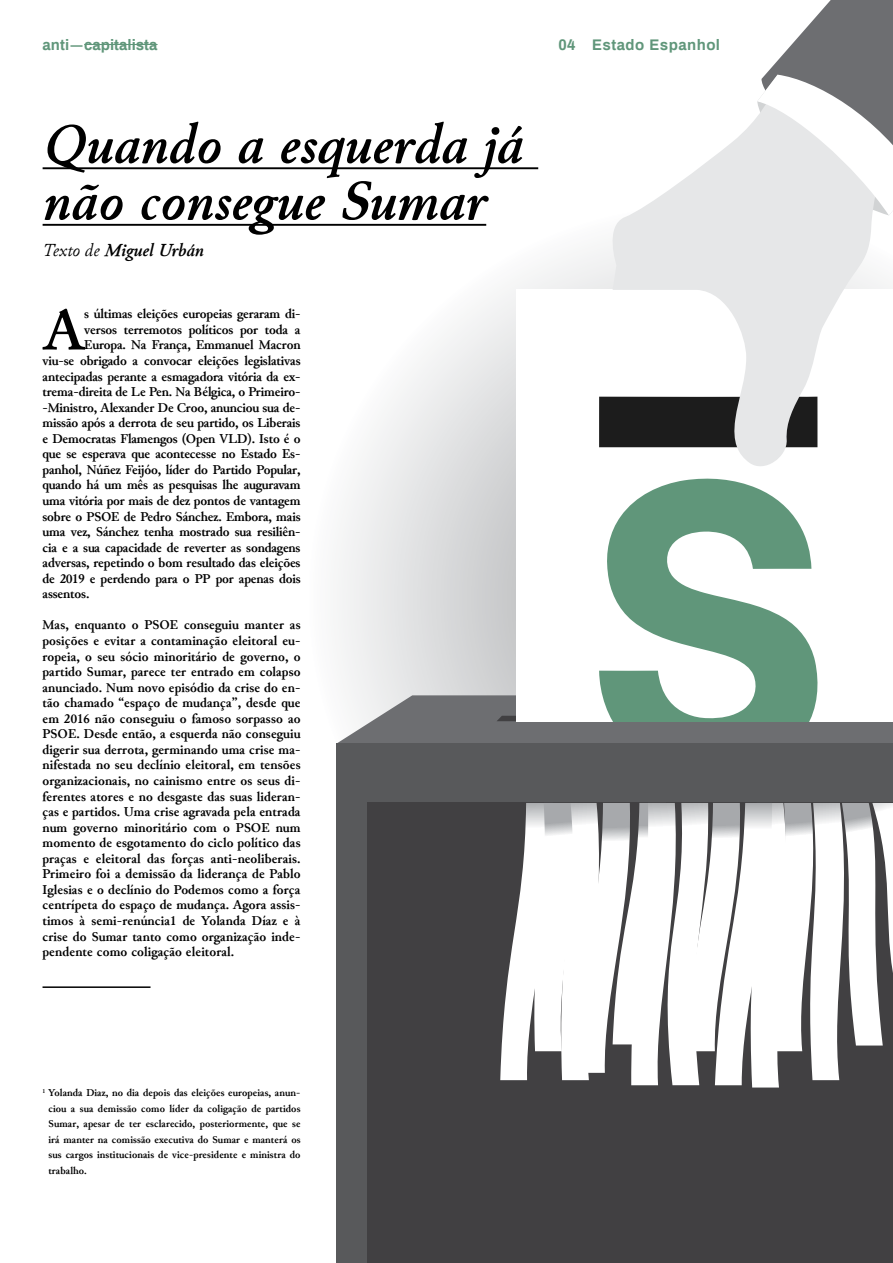
<style>
.page{position:relative;width:893px;height:1263px;background:#fff}
.page>*{position:absolute;margin:0;border:0;box-sizing:border-box;transform-origin:0 0}
.t1{font:700 60.15px "Junicode";color:#000}
.t2{font:italic 700 56.55px/56.6px "Junicode";color:#000}
.t3{font:italic 700 18px "Junicode";color:#000}
.t4{font:700 15px "Archivo";letter-spacing:.005em;color:#60967a}
.t5{font:700 15px "Archivo";letter-spacing:.03em;color:#60967a}
.t6{font:700 13.5px/15.6px "Junicode";letter-spacing:-.01em;color:#000;text-align:justify}
.t7{font:700 10.5px/15.6px "Junicode";letter-spacing:.01em;color:#000;text-align:justify}
.s1{font-weight:400}
</style>
<div class="page">
<hr style="left:84px;top:44px;width:74px;height:1px;background:#60967a">
<svg style="left:309px;top:223px;width:582px;height:472px"></svg>
<hr style="left:43px;top:167px;width:495px;height:2px;background:#000">
<hr style="left:43px;top:224px;width:443px;height:2px;background:#000">
<hr style="left:43px;top:986px;width:108px;height:2px;background:#000">
<svg style="left:336px;top:695px;width:557px;height:49px;background:#7c7d80"></svg>
<div style="left:336px;top:744px;width:557px;height:519px;background:#58595b"></div>
<div style="left:367px;top:803px;width:526px;height:460px;background:#414042"></div>
<div style="left:517px;top:289px;width:376px;height:432px;background:#fff"></div>
<svg style="left:500px;top:803px;width:393px;height:284px"></svg>
<svg style="left:599px;top:397px;width:5px;height:50px"></svg>
<svg style="left:599px;top:478px;width:219px;height:243px;fill:#60967a"></svg>
<svg style="left:604px;top:117px;width:276px;height:349px"></svg>
<svg style="left:757px;top:0;width:136px;height:218px"></svg>
<p class="t4" style="left:43px;top:33px;width:117px">anti―capitalista</p>
<p class="t5" style="left:559px;top:33px;width:163px">04 Estado Espanhol</p>
<h2 class="t2" style="left:43px;top:117px;width:482px">Quando a esquerda já não consegue Sumar</h2>
<h3 class="t3" style="left:43px;top:238px;width:163px"><span class="s1">Texto de</span> Miguel Urbán</h3>
<h1 class="t1" style="left:44px;top:288px;width:43px">A</h1>
<p class="t6" style="left:84px;top:306px;width:218px">s últimas eleições europeias geraram di-</p>
<p class="t6" style="left:84px;top:322px;width:218px">versos terremotos políticos por toda a</p>
<p class="t6" style="left:84px;top:338px;width:218px">Europa. Na França, Emmanuel Macron</p>
<p class="t6" style="left:43px;top:353px;width:260px">viu-se obrigado a convocar eleições legislativas</p>
<p class="t6" style="left:43px;top:369px;width:260px">antecipadas perante a esmagadora vitória da ex-</p>
<p class="t6" style="left:43px;top:384px;width:260px">trema-direita de Le Pen. Na Bélgica, o Primeiro-</p>
<p class="t6" style="left:43px;top:400px;width:260px">-Ministro, Alexander De Croo, anunciou sua de-</p>
<p class="t6" style="left:43px;top:415px;width:260px">missão após a derrota de seu partido, os Liberais</p>
<p class="t6" style="left:43px;top:431px;width:260px">e Democratas Flamengos (Open VLD). Isto é o</p>
<p class="t6" style="left:43px;top:446px;width:260px">que se esperava que acontecesse no Estado Es-</p>
<p class="t6" style="left:43px;top:462px;width:260px">panhol, Núñez Feijóo, líder do Partido Popular,</p>
<p class="t6" style="left:43px;top:478px;width:260px">quando há um mês as pesquisas lhe auguravam</p>
<p class="t6" style="left:43px;top:493px;width:260px">uma vitória por mais de dez pontos de vantagem</p>
<p class="t6" style="left:43px;top:509px;width:260px">sobre o PSOE de Pedro Sánchez. Embora, mais</p>
<p class="t6" style="left:43px;top:524px;width:260px">uma vez, Sánchez tenha mostrado sua resiliên-</p>
<p class="t6" style="left:43px;top:540px;width:260px">cia e a sua capacidade de reverter as sondagens</p>
<p class="t6" style="left:43px;top:555px;width:260px">adversas, repetindo o bom resultado das eleições</p>
<p class="t6" style="left:43px;top:571px;width:260px">de 2019 e perdendo para o PP por apenas dois</p>
<p class="t6" style="left:43px;top:586px;width:48px">assentos.</p>
<p class="t6" style="left:43px;top:617px;width:260px">Mas, enquanto o PSOE conseguiu manter as posições e evitar a contaminação eleitoral eu&shy;ropeia, o seu sócio minoritário de governo, o partido Sumar, parece ter entrado em colapso anunciado. Num novo episódio da crise do en&shy;tão chamado “espaço de mudança”, desde que em 2016 não conseguiu o famoso sorpasso ao PSOE. Desde então, a esquerda não conseguiu digerir sua derrota, germinando uma crise ma&shy;nifestada no seu declínio eleitoral, em tensões organizacionais, no cainismo entre os seus di&shy;ferentes atores e no desgaste das suas lideran&shy;ças e partidos. Uma crise agravada pela entrada num governo minoritário com o PSOE num momento de esgotamento do ciclo político das praças e eleitoral das forças anti-neoliberais.<br>Primeiro foi a demissão da liderança de Pablo Iglesias e o declínio do Podemos como a força centrípeta do espaço de mudança. Agora assis&shy;timos à semi-renúncia1 de Yolanda Díaz e à crise do Sumar tanto como organização inde&shy;pendente como coligação eleitoral.</p>
<p class="t7" style="left:48px;top:1085px;width:254px;text-indent:-6px"><sup>1</sup> Yolanda Diaz, no dia depois das eleições europeias, anun&shy;ciou a sua demissão como líder da coligação de partidos Sumar, apesar de ter esclarecido, posteriormente, que se irá manter na comissão executiva do Sumar e manterá os sus cargos institucionais de vice-presidente e ministra do trabalho.</p>
</div>
